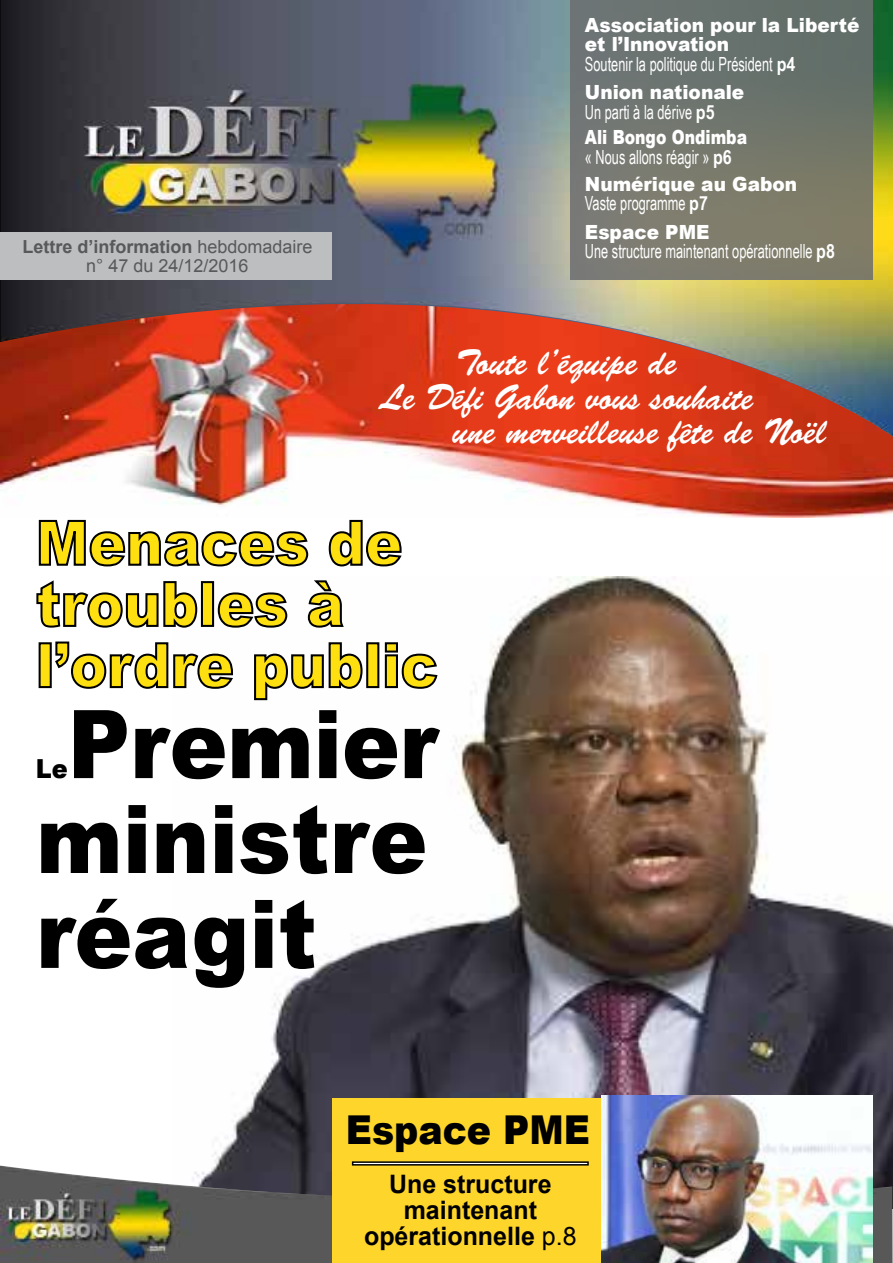
<style>
.page{position:relative;width:893px;height:1263px;background:#fff}
.page>*{position:absolute;margin:0;border:0;box-sizing:border-box;transform-origin:0 0}
.t1{font:900 94.95px/94.9px "Arial";color:#000;text-align:justify;scale:.91 1}
.t2{font:900 61.2px/61.2px "Arial";color:#fedf0f;scale:.91 1}
.t3{font:900 39.75px "Arial";color:#000;scale:.91 1}
.t4{font:36px "Brush Script Std";color:#fff;scale:.91 1}
.t5{font:900 26.25px "Arial";color:#000;scale:.91 1}
.t6{font:700 25.35px/25.5px "Arial";color:#000;text-align:center}
.t7{font:19.5px "Arial Narrow";color:#fff;scale:.8 1}
.t8{font:900 19.5px/19.5px "Arial";color:#fff;scale:.95 1}
.t9{font:900 19.5px "Arial";color:#fff;scale:.8 1}
.t10{font:18px/19.5px "Arial";color:#58595b;text-align:center}
.s1{font-weight:700}
.s2{font-weight:400}
</style>
<div class="page">
<img style="left:200px;top:576px;width:693px;height:633px">
<img style="left:1px;top:436px;width:892px;height:81px">
<svg style="left:38px;top:514px;width:271px;height:53px"></svg>
<svg style="left:328px;top:519px;width:74px;height:48px"></svg>
<svg style="left:36px;top:580px;width:162px;height:48px"></svg>
<div style="left:201px;top:581px;width:13px;height:46px;border:2px solid #000"></div>
<svg style="left:217px;top:591px;width:72px;height:38px"></svg>
<svg style="left:307px;top:579px;width:38px;height:50px"></svg>
<div style="left:39px;top:642px;width:13px;height:46px;border:2px solid #000"></div>
<svg style="left:55px;top:640px;width:180px;height:50px"></svg>
<svg style="left:253px;top:641px;width:111px;height:60px"></svg>
<div style="left:366px;top:642px;width:13px;height:46px;border:2px solid #000"></div>
<svg style="left:384px;top:641px;width:55px;height:49px"></svg>
<img style="left:1px;top:0;width:892px;height:436px">
<div style="left:0;top:232px;width:332px;height:47px;background:#bcbec0"></div>
<img style="left:0;top:1165px;width:892px;height:98px">
<div style="left:570px;top:0;width:302px;height:279px;background:linear-gradient(to bottom,#636f6e,#837e6d)"></div>
<div style="left:332px;top:1098px;width:540px;height:165px;background:#fed52b"></div>
<svg style="left:352px;top:1161px;width:237px;height:4px"></svg>
<img style="left:602px;top:1096px;width:270px;height:166px">
<p class="t10" style="left:22px;top:236px;width:292px"><span class="s1">Lettre d’information</span> hebdomadaire n° 47 du 24/12/2016</p>
<p class="t8" style="left:585px;top:14px;width:290px">Association pour la Liberté et l’Innovation</p>
<p class="t7" style="left:585px;top:49px;width:265px">Soutenir la politique du Président <span class="s1">p4</span></p>
<p class="t8" style="left:585px;top:82px;width:169px">Union nationale</p>
<p class="t7" style="left:585px;top:97px;width:164px">Un parti à la dérive <span class="s1">p5</span></p>
<p class="t9" style="left:585px;top:123px;width:204px">Ali Bongo Ondimba</p>
<p class="t7" style="left:585px;top:142px;width:185px">« Nous allons réagir » <span class="s1">p6</span></p>
<p class="t8" style="left:585px;top:173px;width:225px">Numérique au Gabon</p>
<p class="t7" style="left:585px;top:189px;width:155px">Vaste programme <span class="s1">p7</span></p>
<p class="t8" style="left:585px;top:221px;width:133px">Espace PME</p>
<p class="t7" style="left:585px;top:237px;width:314px">Une structure maintenant opérationnelle <span class="s1">p8</span></p>
<h3 class="t4" style="left:457px;top:343px;width:243px">Toute l’équipe de</h3>
<h3 class="t4" style="left:380px;top:377px;width:411px">Le Défi Gabon vous souhaite</h3>
<h3 class="t4" style="left:453px;top:412px;width:411px">une merveilleuse fête de Noël</h3>
<h2 class="t2" style="left:36px;top:510px;width:443px">Menaces de troubles à l’ordre public</h2>
<h1 class="t1" style="left:36px;top:694px;width:443px;text-indent:32px">Premier ministre réagit</h1>
<h3 class="t5" style="left:36px;top:750px;width:37px">Le</h3>
<h3 class="t3" style="left:346px;top:1101px;width:270px">Espace PME</h3>
<p class="t6" style="left:364px;top:1172px;width:214px">Une structure maintenant opérationnelle <span class="s2">p.8</span></p>
</div>
